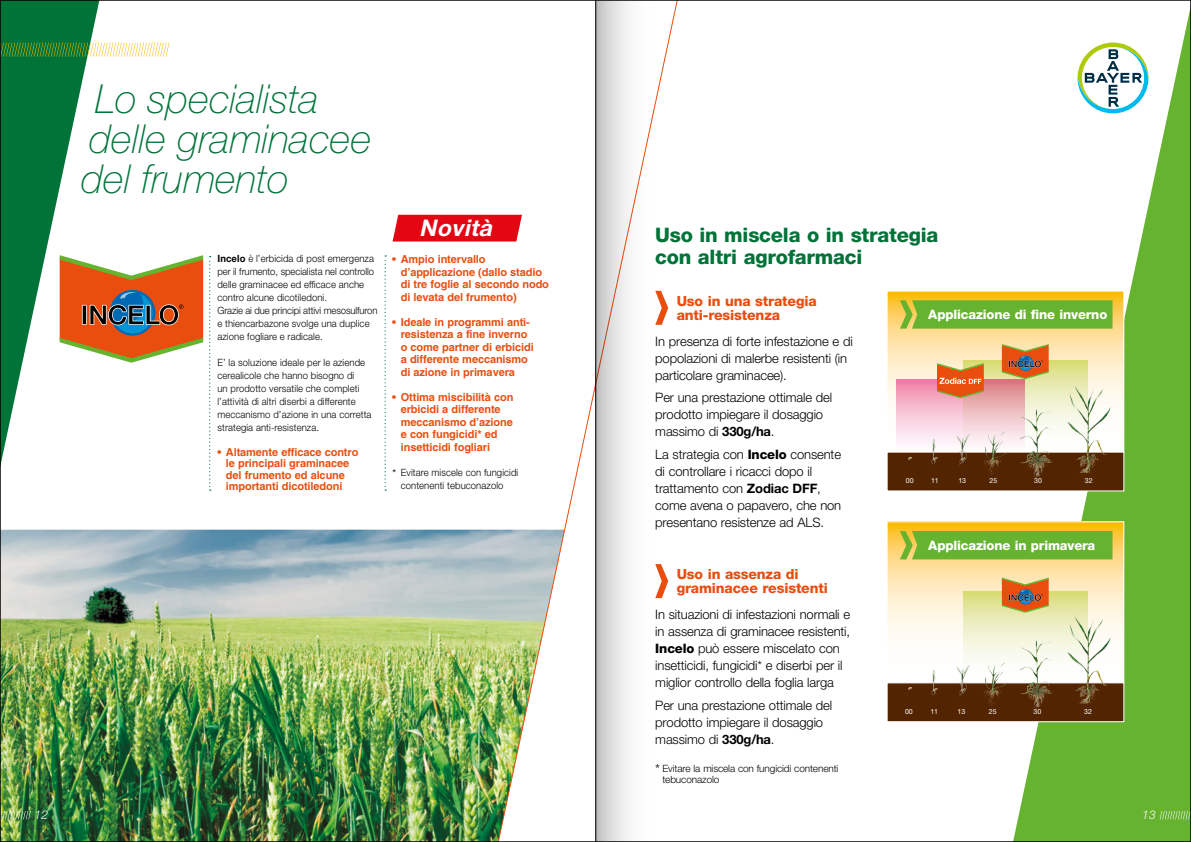
<style>
.page{position:relative;width:1191px;height:842px;background:#fff}
.page>*{position:absolute;margin:0;border:0;box-sizing:border-box;transform-origin:0 0}
.t1{font:italic 100 40px/40px "Helvetica Neue LT Std";color:#007339}
.t2{font:italic 700 23px "Helvetica Neue LT Std";color:#fff}
.t3{font:800 20px/22px "Helvetica Neue LT Std";letter-spacing:-.01em;color:#007339}
.t4{font:800 14px/14px "Helvetica Neue LT Std";letter-spacing:-.01em;color:#e94e0f}
.t5{font:300 13px/17px "Helvetica Neue LT Std";letter-spacing:-.01em;color:#000}
.t6{font:800 13px "Helvetica Neue LT Std";letter-spacing:-.01em;color:#fff}
.t7{font:italic 300 12px "Helvetica Neue LT Std";color:#fff}
.t8{font:700 11px/12.5px "Helvetica LT Std";letter-spacing:-.01em;color:#e94e0f}
.t9{font:300 10px/13px "Helvetica Neue LT Std";letter-spacing:.01em;color:#000;scale:.95 1}
.t10{font:300 10px/11px "Helvetica Neue LT Std";letter-spacing:-.01em;color:#000}
.t11{font:7px "Helvetica Neue LT Std";color:#fff}
.s1{font-weight:700}
.s2{font-family:"Helvetica LT Std";font-size:11px}
.s3{font-weight:800}
.s4{font-size:14px}
</style>
<div class="page">
<img style="left:2px;top:530px;width:492px;height:310px">
<svg style="left:1013px;top:15px;width:176px;height:825px;fill:#65b32e"></svg>
<svg style="left:2px;top:2px;width:100px;height:699px"></svg>
<svg style="left:2px;top:43px;width:167px;height:14px"></svg>
<svg style="left:1077px;top:43px;width:71px;height:70px"></svg>
<svg style="left:1159px;top:811px;width:30px;height:8px"></svg>
<svg style="left:2px;top:811px;width:29px;height:8px"></svg>
<svg style="left:494px;top:2px;width:184px;height:838px"></svg>
<div style="left:392px;top:215px;width:130px;height:26px;background:#e30613"></div>
<svg style="left:209px;top:256px;width:2px;height:235px"></svg>
<svg style="left:384px;top:255px;width:2px;height:236px"></svg>
<svg style="left:60px;top:255px;width:143px;height:108px"></svg>
<svg style="left:655px;top:291px;width:13px;height:34px"></svg>
<svg style="left:655px;top:564px;width:13px;height:34px"></svg>
<svg style="left:888px;top:523px;width:234px;height:158px"></svg>
<div style="left:886px;top:521px;width:238px;height:162px;border:1px solid #fff"></div>
<svg style="left:963px;top:591px;width:124px;height:91px"></svg>
<div style="left:886px;top:682px;width:238px;height:40px;background:#522400;border:1px solid #fff"></div>
<img style="left:1066px;top:624px;width:26px;height:80px">
<img style="left:1018px;top:646px;width:27px;height:62px">
<img style="left:925px;top:641px;width:17px;height:55px">
<img style="left:903px;top:643px;width:15px;height:47px">
<img style="left:953px;top:641px;width:17px;height:56px">
<img style="left:983px;top:664px;width:16px;height:42px">
<svg style="left:900px;top:531px;width:212px;height:28px;background:#6bb42f"></svg>
<svg style="left:1002px;top:578px;width:46px;height:35px;background:#c17743"></svg>
<svg style="left:888px;top:293px;width:234px;height:158px;background:#fde3a7"></svg>
<div style="left:886px;top:291px;width:238px;height:162px;border:1px solid #fff"></div>
<svg style="left:963px;top:361px;width:124px;height:91px"></svg>
<div style="left:886px;top:452px;width:238px;height:39px;background:#522400"></div>
<svg style="left:900px;top:300px;width:212px;height:29px;background:#6eb430"></svg>
<svg style="left:896px;top:380px;width:128px;height:72px;background:#f1bec9"></svg>
<svg style="left:937px;top:363px;width:46px;height:35px;background:#e07940"></svg>
<svg style="left:1002px;top:344px;width:46px;height:35px;background:#c17641"></svg>
<img style="left:1066px;top:393px;width:26px;height:81px">
<img style="left:1018px;top:416px;width:27px;height:62px">
<img style="left:925px;top:411px;width:17px;height:54px">
<img style="left:903px;top:413px;width:15px;height:47px">
<img style="left:953px;top:411px;width:17px;height:55px">
<img style="left:983px;top:433px;width:16px;height:42px">
<svg style="left:596px;top:2px;width:56px;height:838px"></svg>
<hr style="left:595px;top:0;width:1px;height:842px;background:#000">
<h1 class="t1" style="left:81px;top:79px;width:292px;text-indent:14px">Lo specialista delle graminacee del frumento</h1>
<p class="t9" style="left:217px;top:252px;width:170px"><span class="s1">Incelo</span> è l’erbicida di post emergenza per il frumento, specialista nel controllo delle graminacee ed efficace anche contro alcune dicotiledoni.<br>Grazie ai due principi attivi mesosulfuron e thiencarbazone svolge una duplice azione fogliare e radicale.</p>
<p class="t9" style="left:217px;top:356px;width:164px">E’ la soluzione ideale per le aziende cerealicole che hanno bisogno di<br>un prodotto versatile che completi l’attività di altri diserbi a differente meccanismo d’azione in una corretta strategia anti-resistenza.</p>
<p class="t8" style="left:226px;top:446px;width:134px;line-height:11.5px;text-indent:-9px">• Altamente efficace contro le principali graminacee del frumento ed alcune importanti dicotiledoni</p>
<h2 class="t2" style="left:419px;top:214px;width:80px">Novità</h2>
<p class="t8" style="left:401px;top:253px;width:150px;text-indent:-9px">• Ampio intervallo d’applicazione (dallo stadio di tre foglie al secondo nodo di levata del frumento)</p>
<p class="t8" style="left:401px;top:315px;width:134px;text-indent:-9px">• Ideale in programmi anti&shy;resistenza a fine inverno o come partner di erbicidi a differente meccanismo di azione in primavera</p>
<p class="t8" style="left:401px;top:390px;width:114px;text-indent:-9px">• Ottima miscibilità con erbicidi a differente meccanismo d’azione e con fungicidi* ed insetticidi fogliari</p>
<p class="t9" style="left:401px;top:466px;width:125px;text-indent:-9px"><span class="s2">*</span> Evitare miscele con fungicidi contenenti tebuconazolo</p>
<h3 class="t3" style="left:655px;top:224px;width:285px">Uso in miscela o in strategia con altri agrofarmaci</h3>
<p class="t4" style="left:676px;top:294px;width:142px">Uso in una strategia anti-resistenza</p>
<p class="t5" style="left:655px;top:332px;width:199px">In presenza di forte infestazione e di popolazioni di malerbe resistenti (in particolare graminacee).</p>
<p class="t5" style="left:655px;top:389px;width:178px">Per una prestazione ottimale del prodotto impiegare il dosaggio massimo di <span class="s1">330g/ha</span>.</p>
<p class="t5" style="left:655px;top:446px;width:187px">La strategia con <span class="s3">Incelo</span> consente di controllare i ricacci dopo il trattamento con <span class="s1">Zodiac DFF</span>, come avena o papavero, che non presentano resistenze ad ALS.</p>
<p class="t4" style="left:676px;top:567px;width:153px">Uso in assenza di graminacee resistenti</p>
<p class="t5" style="left:655px;top:605px;width:196px">In situazioni di infestazioni normali e in assenza di graminacee resistenti, <span class="s3">Incelo</span> può essere miscelato con insetticidi, fungicidi* e diserbi per il miglior controllo della foglia larga</p>
<p class="t5" style="left:655px;top:696px;width:178px">Per una prestazione ottimale del prodotto impiegare il dosaggio massimo di <span class="s1">330g/ha</span>.</p>
<p class="t10" style="left:662px;top:762px;width:177px;text-indent:-7px"><span class="s4">*</span> Evitare la miscela con fungicidi contenenti tebuconazolo</p>
<p class="t6" style="left:928px;top:307px;width:180px">Applicazione di fine inverno</p>
<p class="t11" style="left:905px;top:477px;width:9px">00</p>
<p class="t11" style="left:931px;top:477px;width:9px">11</p>
<p class="t11" style="left:958px;top:477px;width:9px">13</p>
<p class="t11" style="left:989px;top:477px;width:9px">25</p>
<p class="t11" style="left:1034px;top:477px;width:9px">30</p>
<p class="t11" style="left:1084px;top:477px;width:9px">32</p>
<p class="t6" style="left:928px;top:537px;width:168px">Applicazione in primavera</p>
<p class="t11" style="left:905px;top:707px;width:9px">00</p>
<p class="t11" style="left:930px;top:707px;width:9px">11</p>
<p class="t11" style="left:957px;top:707px;width:9px">13</p>
<p class="t11" style="left:988px;top:707px;width:9px">25</p>
<p class="t11" style="left:1033px;top:707px;width:9px">30</p>
<p class="t11" style="left:1084px;top:707px;width:9px">32</p>
<p class="t7" style="left:35px;top:808px;width:15px">12</p>
<p class="t7" style="left:1142px;top:808px;width:15px">13</p>
</div>
